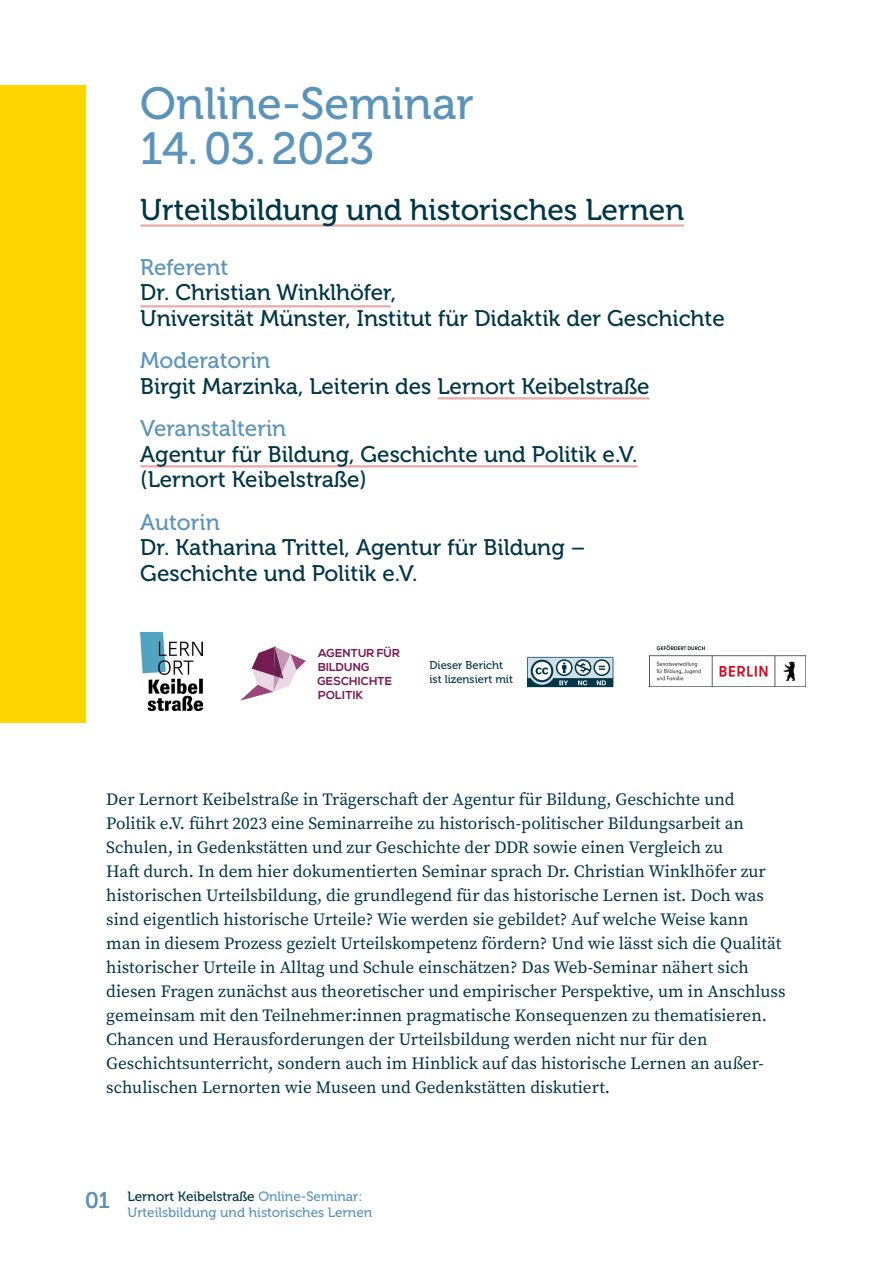
<style>
.page{position:relative;width:893px;height:1263px;background:#fff}
.page>*{position:absolute;margin:0;border:0;box-sizing:border-box;transform-origin:0 0}
._01_0_Überschrift{font:45px/45px "Museo 500";color:#5c94b9}
._01_1_Seminar_Titel{font:30px "Museo 500";color:#013647}
._01_2_Seminar_Untertitel{font:22.5px/25.5px "Museo 500";color:#013647}
._04_Seitenzahl{font:22.5px "Museo 500";color:#5c94b9}
._03_Text_A2{font:17.25px/24px "Source Serif Pro";color:#013647}
.t1{font:13.5px/16.5px "Museo 500";color:#5c94b9}
.t2{font:700 11.55px/14.1px "Nexa";letter-spacing:.01em;color:#781a52}
._05_Lizenz{font:11.25px "Museo 500";color:#013647}
.s1{color:#5c94b9}
.s2{color:#013647}
</style>
<div class="page">
<hr style="left:140px;top:224px;width:544px;height:3px;background:#e8aba9">
<hr style="left:140px;top:305px;width:251px;height:2px;background:#e8aba9">
<hr style="left:438px;top:397px;width:211px;height:2px;background:#e8aba9">
<hr style="left:140px;top:465px;width:498px;height:2px;background:#e8aba9">
<div style="left:0;top:85px;width:85px;height:638px;background:#ffd500"></div>
<svg style="left:240px;top:647px;width:66px;height:54px"></svg>
<img style="left:141px;top:632px;width:61px;height:78px">
<svg style="left:527px;top:657px;width:86px;height:30px"></svg>
<img style="left:649px;top:645px;width:157px;height:42px">
<p class="_01_0_Überschrift" style="left:140px;top:82px;width:335px">Online-Seminar<br>14.03.2023</p>
<p class="_01_1_Seminar_Titel" style="left:140px;top:193px;width:545px">Urteilsbildung und historisches Lernen</p>
<p class="_01_2_Seminar_Untertitel" style="left:140px;top:255px;width:586px"><span class="s1">Referent<br></span>Dr. Christian Winklhöfer,<br>Universität Münster, Institut für Didaktik der Geschichte</p>
<p class="_01_2_Seminar_Untertitel" style="left:140px;top:348px;width:511px"><span class="s1">Moderatorin<br></span>Birgit Marzinka, Leiterin des Lernort Keibelstraße</p>
<p class="_01_2_Seminar_Untertitel" style="left:140px;top:416px;width:499px"><span class="s1">Veranstalterin<br></span>Agentur für Bildung, Geschichte und Politik e.V. (Lernort Keibelstraße)</p>
<p class="_01_2_Seminar_Untertitel" style="left:140px;top:510px;width:447px"><span class="s1">Autorin<br></span>Dr. Katharina Trittel, Agentur für Bildung –<br>Geschichte und Politik e.V.</p>
<p class="t2" style="left:317px;top:646px;width:84px">AGENTUR FÜR<br>BILDUNG<br>GESCHICHTE<br>POLITIK</p>
<p class="_05_Lizenz" style="left:429px;top:659px;width:75px">Dieser Bericht</p>
<p class="_05_Lizenz" style="left:429px;top:673px;width:85px">ist lizensiert mit</p>
<p class="_03_Text_A2" style="left:106px;top:787px;width:681px">Der Lernort Keibelstraße in Trägerschaft der Agentur für Bildung, Geschichte und Politik e.V. führt 2023 eine Seminarreihe zu historisch-politischer Bildungsarbeit an Schulen, in Gedenkstätten und zur Geschichte der DDR sowie einen Vergleich zu<br>Haft durch. In dem hier dokumentierten Seminar sprach Dr. Christian Winklhöfer zur historischen Urteilsbildung, die grundlegend für das historische Lernen ist. Doch was sind eigentlich historische Urteile? Wie werden sie gebildet? Auf welche Weise kann man in diesem Prozess gezielt Urteilskompetenz fördern? Und wie lässt sich die Qualität historischer Urteile in Alltag und Schule einschätzen? Das Web-Seminar nähert sich diesen Fragen zunächst aus theoretischer und empirischer Perspektive, um in Anschluss gemeinsam mit den Teilnehmer:innen pragmatische Konsequenzen zu thematisieren.<br>Chancen und Herausforderungen der Urteilsbildung werden nicht nur für den Geschichtsunterricht, sondern auch im Hinblick auf das historische Lernen an außer&shy;schulischen Lernorten wie Museen und Gedenkstätten diskutiert.</p>
<p class="_04_Seitenzahl" style="left:85px;top:1187px;width:26px">01</p>
<p class="t1" style="left:128px;top:1188px;width:246px"><span class="s2">Lernort Keibelstraße</span> Online-Seminar:<br>Urteilsbildung und historisches Lernen</p>
</div>
